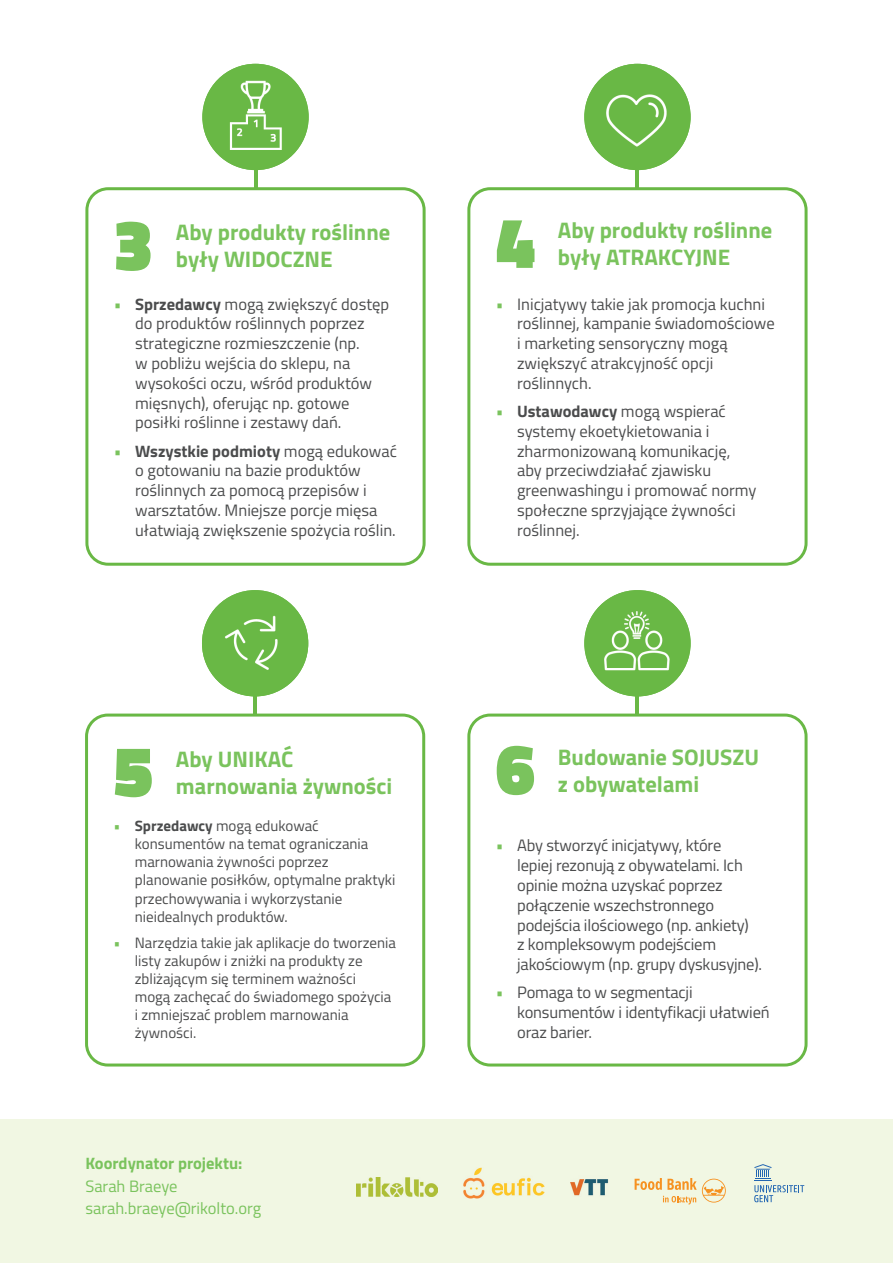
<style>
.page{position:relative;width:893px;height:1263px;background:#fff}
.page>*{position:absolute;margin:0;border:0;box-sizing:border-box;transform-origin:0 0}
.t1{font:900 72px "Titillium";color:#7ac35d}
.t2{font:700 22.5px/27px "Titillium";color:#7ac35d}
.t3{font:16.5px/19.8px "Titillium";color:#4b4c4d}
.t4{font:16.5px/22.5px "Titillium";color:#7ac35d}
.t5{font:700 16.5px "Titillium";color:#7ac35d}
.t6{font:15px/18px "Titillium";color:#4b4c4d}
.s1{color:#7ac35d}
.s2{font-weight:700}
</style>
<div class="page">
<img style="left:202px;top:64px;width:107px;height:106px;border-radius:53px">
<img style="left:202px;top:590px;width:106px;height:106px;border-radius:53px">
<img style="left:584px;top:590px;width:107px;height:106px;border-radius:53px">
<img style="left:584px;top:64px;width:107px;height:106px;border-radius:53px">
<svg style="left:85px;top:187px;width:341px;height:379px"></svg>
<svg style="left:85px;top:713px;width:340px;height:353px"></svg>
<svg style="left:467px;top:187px;width:340px;height:379px"></svg>
<svg style="left:467px;top:713px;width:340px;height:353px"></svg>
<hr style="left:254px;top:153px;width:3px;height:34px;background:#69b845">
<hr style="left:254px;top:679px;width:3px;height:34px;background:#69b845">
<hr style="left:636px;top:153px;width:3px;height:34px;background:#69b845">
<hr style="left:636px;top:679px;width:3px;height:34px;background:#69b845">
<div style="left:0;top:1119px;width:893px;height:144px;background:#f1f7e3"></div>
<svg style="left:635px;top:1178px;width:91px;height:26px"></svg>
<svg style="left:754px;top:1164px;width:50px;height:38px"></svg>
<img style="left:357px;top:1177px;width:80px;height:19px">
<img style="left:570px;top:1179px;width:38px;height:17px">
<img style="left:464px;top:1168px;width:80px;height:31px">
<h1 class="t1" style="left:114px;top:192px;width:41px">3</h1>
<h2 class="t2" style="left:176px;top:218px;width:216px">Aby produkty roślinne były WIDOCZNE</h2>
<p class="t3" style="left:135px;top:293px;width:255px;text-indent:-21px"><span class="s1">•</span> <span class="s2">Sprzedawcy</span> mogą zwiększyć dostęp do produktów roślinnych poprzez strategiczne rozmieszczenie (np.<br>w pobliżu wejścia do sklepu, na wysokości oczu, wśród produktów mięsnych), oferując np. gotowe posiłki roślinne i zestawy dań.</p>
<p class="t3" style="left:135px;top:440px;width:263px;text-indent:-21px"><span class="s1">•</span> <span class="s2">Wszystkie podmioty</span> mogą edukować o gotowaniu na bazie produktów roślinnych za pomocą przepisów i warsztatów. Mniejsze porcje mięsa ułatwiają zwiększenie spożycia roślin.</p>
<h1 class="t1" style="left:114px;top:718px;width:41px">5</h1>
<h2 class="t2" style="left:176px;top:744px;width:218px">Aby UNIKAĆ marnowania żywności</h2>
<p class="t6" style="left:135px;top:816px;width:262px;text-indent:-21px"><span class="s1">•</span> <span class="s2">Sprzedawcy</span> mogą edukować konsumentów na temat ograniczania marnowania żywności poprzez planowanie posiłków, optymalne praktyki przechowywania i wykorzystanie nieidealnych produktów.</p>
<p class="t6" style="left:135px;top:933px;width:263px;text-indent:-21px"><span class="s1">•</span> Narzędzia takie jak aplikacje do tworzenia listy zakupów i zniżki na produkty ze zbliżającym się terminem ważności<br>mogą zachęcać do świadomego spożycia i zmniejszać problem marnowania żywności.</p>
<p class="t5" style="left:85px;top:1150px;width:159px">Koordynator projektu:</p>
<p class="t4" style="left:85px;top:1174px;width:177px">Sarah Braeye sarah.braeye@rikolto.org</p>
<h1 class="t1" style="left:496px;top:190px;width:41px">4</h1>
<h2 class="t2" style="left:558px;top:216px;width:216px">Aby produkty roślinne były ATRAKCYJNE</h2>
<p class="t3" style="left:517px;top:293px;width:259px;text-indent:-21px"><span class="s1">•</span> Inicjatywy takie jak promocja kuchni roślinnej, kampanie świadomościowe i marketing sensoryczny mogą zwiększyć atrakcyjność opcji roślinnych.</p>
<p class="t3" style="left:517px;top:401px;width:241px;text-indent:-21px"><span class="s1">•</span> <span class="s2">Ustawodawcy</span> mogą wspierać systemy ekoetykietowania i zharmonizowaną komunikację, aby przeciwdziałać zjawisku greenwashingu i promować normy społeczne sprzyjające żywności roślinnej.</p>
<h1 class="t1" style="left:496px;top:716px;width:41px">6</h1>
<h2 class="t2" style="left:558px;top:742px;width:203px">Budowanie SOJUSZU z obywatelami</h2>
<p class="t3" style="left:517px;top:835px;width:246px;text-indent:-21px"><span class="s1">•</span> Aby stworzyć inicjatywy, które<br>lepiej rezonują z obywatelami. Ich opinie można uzyskać poprzez połączenie wszechstronnego podejścia ilościowego (np. ankiety)<br>z kompleksowym podejściem jakościowym (np. grupy dyskusyjne).</p>
<p class="t3" style="left:517px;top:982px;width:254px;text-indent:-21px"><span class="s1">•</span> Pomaga to w segmentacji konsumentów i identyfikacji ułatwień oraz barier.</p>
</div>
